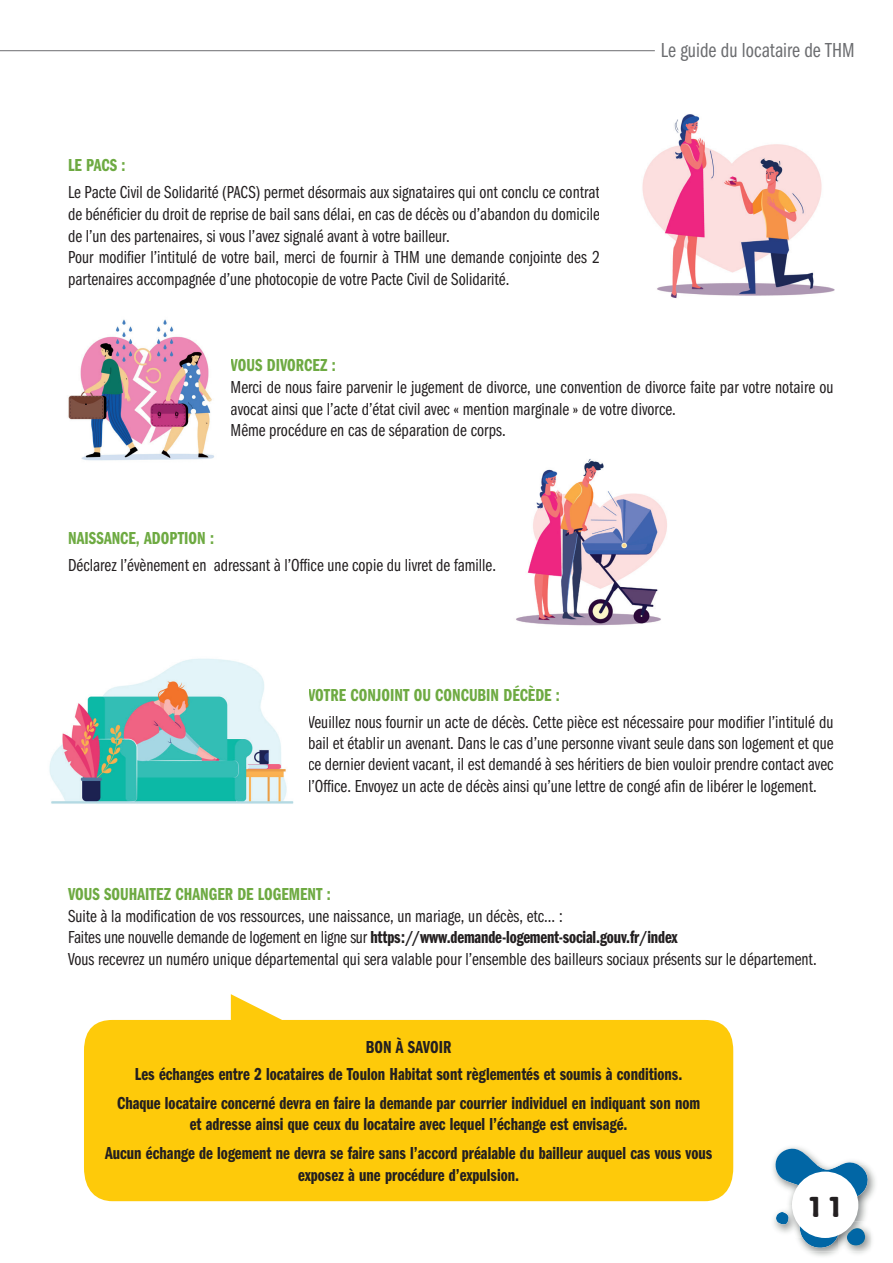
<style>
.page{position:relative;width:893px;height:1263px;background:#fff}
.page>*{position:absolute;margin:0;border:0;box-sizing:border-box;transform-origin:0 0}
.t1{font:700 30px "Adesso W00";color:#231f20}
.t2{font:21px "Franklin Gothic URW Com Boo";color:#6c6d70}
.t3{font:18px/21.6px "Franklin Gothic URW Com Boo";color:#231f20}
.t4{font:18px/21.6px "Franklin Gothic URW Com Dem";color:#231f20;text-align:center}
.t5{font:18px "Franklin Gothic URW Com Dem";color:#6eaa42}
.s1{font-family:"Franklin Gothic URW Com Boo"}
</style>
<div class="page">
<img style="left:773px;top:1162px;width:102px;height:94px">
<img style="left:773px;top:1205px;width:1px;height:33px">
<img style="left:839px;top:1221px;width:36px;height:35px">
<img style="left:784px;top:1165px;width:87px;height:87px">
<img style="left:839px;top:1221px;width:32px;height:31px">
<svg style="left:774px;top:1147px;width:95px;height:102px"></svg>
<div style="left:792px;top:1171px;width:66px;height:67px;background:#fff;border-radius:50%"></div>
<svg style="left:84px;top:994px;width:649px;height:207px;background:#fed029"></svg>
<img style="left:642px;top:114px;width:193px;height:185px">
<img style="left:68px;top:319px;width:146px;height:142px">
<img style="left:516px;top:459px;width:151px;height:167px">
<img style="left:49px;top:658px;width:245px;height:146px">
<hr style="left:0;top:50px;width:655px;height:1px;background:#6c6d70">
<p class="t5" style="left:68px;top:153px;width:59px">LE PACS :</p>
<p class="t3" style="left:68px;top:181px;width:533px">Le Pacte Civil de Solidarité (PACS) permet désormais aux signataires qui ont conclu ce contrat de bénéficier du droit de reprise de bail sans délai, en cas de décès ou d’abandon du domicile de l’un des partenaires, si vous l’avez signalé avant à votre bailleur.<br>Pour modifier l’intitulé de votre bail, merci de fournir à THM une demande conjointe des 2 partenaires accompagnée d’une photocopie de votre Pacte Civil de Solidarité.</p>
<p class="t2" style="left:661px;top:35px;width:195px">Le guide du locataire de THM</p>
<p class="t5" style="left:231px;top:353px;width:107px">VOUS DIVORCEZ :</p>
<p class="t3" style="left:231px;top:375px;width:604px">Merci de nous faire parvenir le jugement de divorce, une convention de divorce faite par votre notaire ou avocat ainsi que l’acte d’état civil avec « mention marginale » de votre divorce.<br>Même procédure en cas de séparation de corps.</p>
<p class="t5" style="left:68px;top:526px;width:147px">NAISSANCE, ADOPTION :</p>
<p class="t3" style="left:68px;top:553px;width:429px">Déclarez l’évènement en adressant à l’Office une copie du livret de famille.</p>
<p class="t5" style="left:308px;top:682px;width:253px">VOTRE CONJOINT OU CONCUBIN DÉCÈDE :</p>
<p class="t3" style="left:308px;top:710px;width:527px;text-align:justify">Veuillez nous fournir un acte de décès. Cette pièce est nécessaire pour modifier l’intitulé du bail et établir un avenant. Dans le cas d’une personne vivant seule dans son logement et que ce dernier devient vacant, il est demandé à ses héritiers de bien vouloir prendre contact avec l’Office. Envoyez un acte de décès ainsi qu’une lettre de congé afin de libérer le logement.</p>
<p class="t5" style="left:68px;top:881px;width:264px">VOUS SOUHAITEZ CHANGER DE LOGEMENT :</p>
<p class="t3" style="left:68px;top:904px;width:496px">Suite à la modification de vos ressources, une naissance, un mariage, un décès, etc… :</p>
<p class="t4" style="left:68px;top:925px;width:611px"><span class="s1">Faites une nouvelle demande de logement en ligne sur</span> https://www.demande-logement-social.gouv.fr/index</p>
<p class="t3" style="left:68px;top:947px;width:750px">Vous recevrez un numéro unique départemental qui sera valable pour l’ensemble des bailleurs sociaux présents sur le département.</p>
<p class="t4" style="left:135px;top:1032px;width:549px;line-height:27px">BON À SAVOIR<br>Les échanges entre 2 locataires de Toulon Habitat sont règlementés et soumis à conditions.</p>
<p class="t4" style="left:117px;top:1091px;width:585px">Chaque locataire concerné devra en faire la demande par courrier individuel en indiquant son nom et adresse ainsi que ceux du locataire avec lequel l’échange est envisagé.</p>
<p class="t4" style="left:105px;top:1141px;width:609px">Aucun échange de logement ne devra se faire sans l’accord préalable du bailleur auquel cas vous vous exposez à une procédure d’expulsion.</p>
<h1 class="t1" style="left:806px;top:1188px;width:41px">11</h1>
</div>
